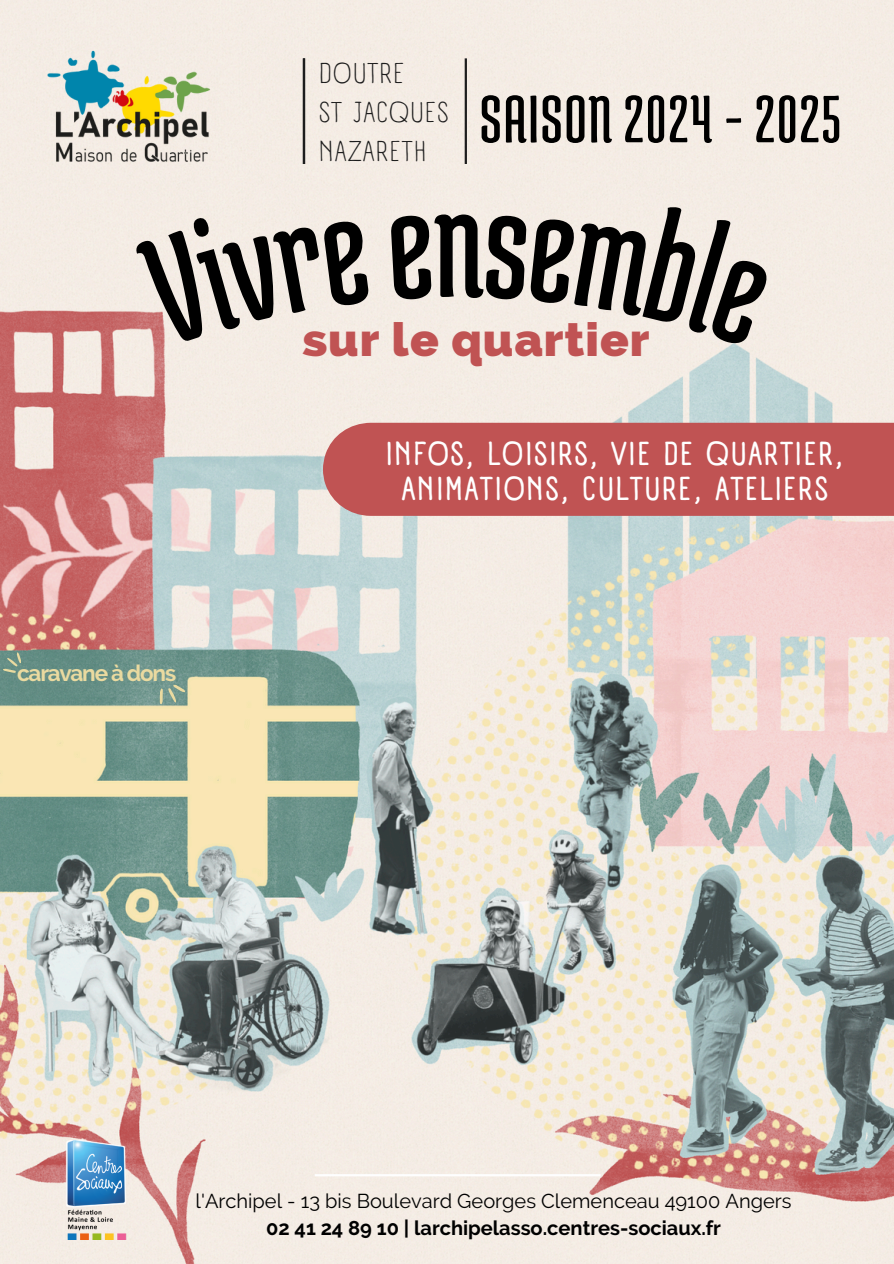
<style>
.page{position:relative;width:894px;height:1264px;background:#fff}
.page>*{position:absolute;margin:0;border:0;box-sizing:border-box;transform-origin:0 0}
.t1{font:163.65px "Medula One";color:#000}
.t2{font:71.25px "Medula One";letter-spacing:.02em;color:#000}
.t3{font:800 47.25px "Raleway";letter-spacing:.02em;color:#c05353}
.t4{font:700 32.4px/34.8px "A Day Without Sun Text";letter-spacing:.06em;color:#fff;text-align:center}
.t5{font:28.05px/39.5px "A Day Without Sun Text";letter-spacing:.06em;color:#1d1d1d}
.t6{font:700 22.5px "Raleway";letter-spacing:-.055em;color:#eadaa0}
.t7{font:19.95px "Raleway";color:#000}
.t8{font:700 19.95px "Raleway";color:#000}
</style>
<div class="page">
<img style="left:0;top:0;width:893px;height:1263px">
<div style="left:323px;top:423px;width:570px;height:93px;background:#c05353"></div>
<img style="left:30px;top:42px;width:196px;height:144px">
<hr style="left:303px;top:58px;width:2px;height:106px;background:#1d1d1d">
<hr style="left:464px;top:58px;width:3px;height:106px;background:#1d1d1d">
<img style="left:65px;top:1140px;width:63px;height:99px">
<hr style="left:314px;top:1174px;width:286px;height:2px;background:#fefefe">
<svg style="left:157px;top:681px;width:29px;height:28px"></svg>
<svg style="left:3px;top:652px;width:18px;height:20px"></svg>
<div style="left:134px;top:213px;width:236px;height:134px;background:#f5ebe4"></div>
<div style="left:390px;top:214px;width:42px;height:86px;background:#f5ebe4"></div>
<div style="left:485px;top:204px;width:286px;height:143px;background:#f5ebe5"></div>
<h1 class="t6" style="left:17px;top:659px;width:160px">caravane à dons</h1>
<h5 class="t5" style="left:319px;top:53px;width:130px">DOUTRE<br>ST JACQUES<br>NAZARETH</h5>
<h2 class="t2" style="left:479px;top:82px;width:363px">SAISON2024 - 2025</h2>
<p class="t1" style="left:433px;top:158px;width:53px">n</p>
<h3 class="t3" style="left:302px;top:311px;width:348px">sur le quartier</h3>
<p class="t4" style="left:385px;top:436px;width:460px">INFOS, LOISIRS, VIE DE QUARTIER,<br>ANIMATIONS, CULTURE, ATELIERS</p>
<p class="t7" style="left:195px;top:1188px;width:597px">l'Archipel - 13 bis Boulevard Georges Clemenceau 49100 Angers</p>
<p class="t8" style="left:266px;top:1215px;width:456px">02 41 24 89 10 | larchipelasso.centres-sociaux.fr</p>
</div>
